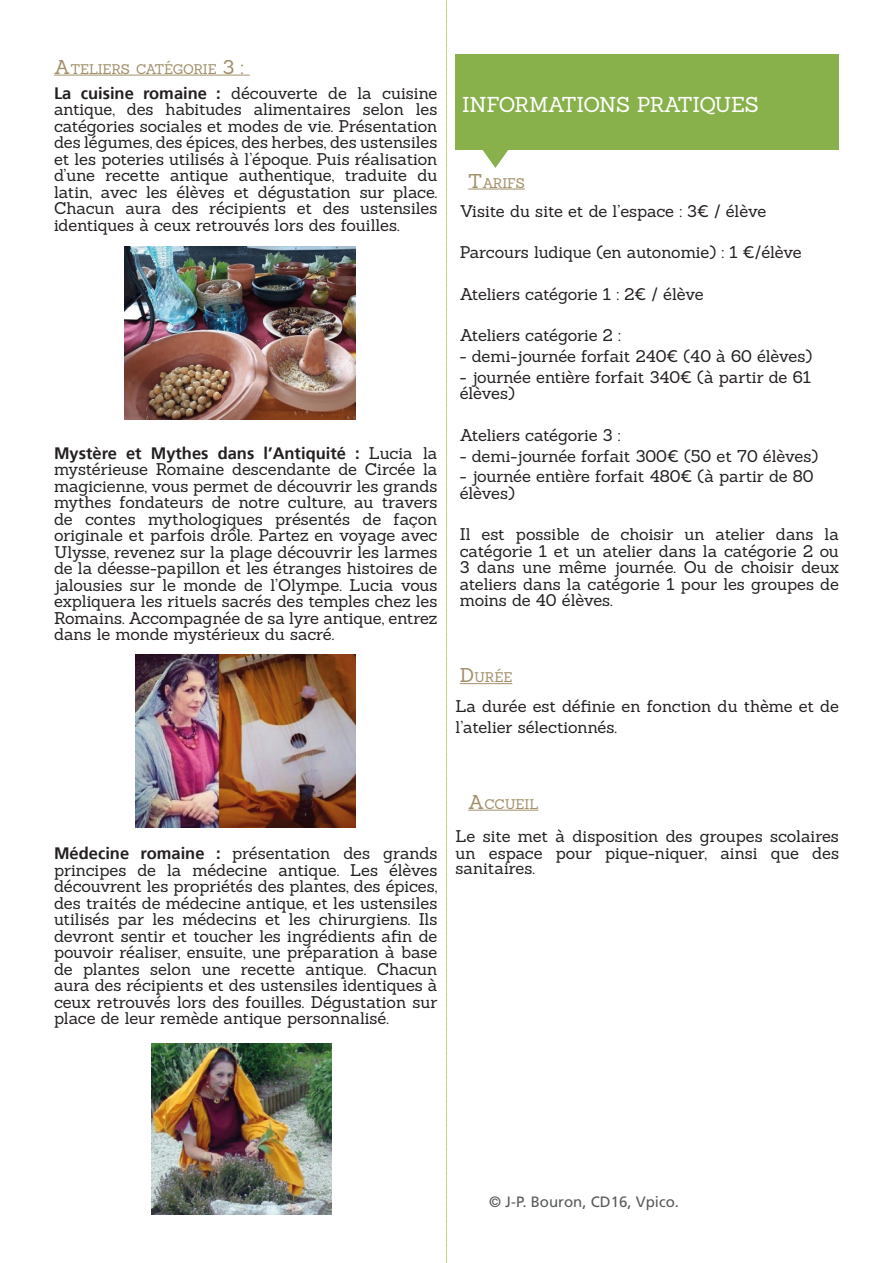
<style>
.page{position:relative;width:893px;height:1263px;background:#fff}
.page>*{position:absolute;margin:0;border:0;box-sizing:border-box;transform-origin:0 0}
.t1{font:21px "Sanchez";letter-spacing:-.035em;color:#fff}
.t2{font:16.5px/16.5px "Sanchez";letter-spacing:-.005em;color:#231f20}
.t3{font:700 16.5px "Frutiger LT Std";color:#231f20}
.t4{font:15px "Frutiger LT Std";color:#595a5c}
.t5{font:13.65px "Sanchez";letter-spacing:-.01em;color:#a2906b}
.s1{font-size:19.5px}
.s2{font-family:"Frutiger LT Std";font-weight:700}
.s3{font-family:"Sanchez";font-weight:400}
</style>
<div class="page">
<svg style="left:446px;top:0;width:1px;height:1263px"></svg>
<hr style="left:468px;top:189px;width:57px;height:1px;background:#a2906b">
<hr style="left:460px;top:683px;width:52px;height:1px;background:#a2906b">
<hr style="left:468px;top:810px;width:70px;height:1px;background:#a2906b">
<svg style="left:483px;top:150px;width:25px;height:18px"></svg>
<div style="left:455px;top:54px;width:384px;height:96px;background:#88b04b"></div>
<hr style="left:54px;top:75px;width:196px;height:1px;background:#a2906b">
<img style="left:136px;top:655px;width:220px;height:173px">
<img style="left:152px;top:1043px;width:180px;height:171px">
<img style="left:124px;top:247px;width:232px;height:173px">
<p class="t5" style="left:54px;top:60px;width:191px"><span class="s1">A</span>TELIERS CATÉGORIE <span class="s1">3 :</span></p>
<p class="t2" style="left:54px;top:84px;width:385px;text-align:justify"><span class="s2">La cuisine romaine :</span> découverte de la cuisine antique, des habitudes alimentaires selon les catégories sociales et modes de vie. Présentation des légumes, des épices, des herbes, des ustensiles et les poteries utilisés à l’époque. Puis réalisation d’une recette antique authentique, traduite du latin, avec les élèves et dégustation sur place.<br>Chacun aura des récipients et des ustensiles identiques à ceux retrouvés lors des fouilles.</p>
<p class="t3" style="left:54px;top:443px;width:385px">Mystère et Mythes dans l’Antiquité : <span class="s3">Lucia la</span></p>
<p class="t2" style="left:54px;top:461px;width:385px;text-align:justify">mystérieuse Romaine descendante de Circée la magicienne, vous permet de découvrir les grands mythes fondateurs de notre culture, au travers de contes mythologiques présentés de façon originale et parfois drôle. Partez en voyage avec Ulysse, revenez sur la plage découvrir les larmes de la déesse-papillon et les étranges histoires de jalousies sur le monde de l’Olympe. Lucia vous expliquera les rituels sacrés des temples chez les Romains. Accompagnée de sa lyre antique, entrez dans le monde mystérieux du sacré.</p>
<p class="t1" style="left:462px;top:91px;width:298px">informations pratiques</p>
<p class="t5" style="left:468px;top:174px;width:58px"><span class="s1">T</span>ARIFS</p>
<p class="t2" style="left:460px;top:203px;width:308px">Visite du site et de l’espace : 3€ / élève</p>
<p class="t2" style="left:460px;top:244px;width:344px">Parcours ludique (en autonomie) : 1 €/élève</p>
<p class="t2" style="left:460px;top:285px;width:245px">Ateliers catégorie 1 : 2€ / élève</p>
<p class="t2" style="left:460px;top:327px;width:163px">Ateliers catégorie 2 :</p>
<p class="t2" style="left:460px;top:348px;width:354px">- demi-journée forfait 240€ (40 à 60 élèves)</p>
<p class="t2" style="left:460px;top:369px;width:353px">- journée entière forfait 340€ (à partir de 61 élèves)</p>
<p class="t2" style="left:460px;top:427px;width:162px">Ateliers catégorie 3 :</p>
<p class="t2" style="left:460px;top:447px;width:360px">- demi-journée forfait 300€ (50 et 70 élèves)</p>
<p class="t2" style="left:460px;top:468px;width:356px">- journée entière forfait 480€ (à partir de 80 élèves)</p>
<p class="t2" style="left:460px;top:526px;width:381px;text-align:justify">Il est possible de choisir un atelier dans la catégorie 1 et un atelier dans la catégorie 2 ou 3 dans une même journée. Ou de choisir deux ateliers dans la catégorie 1 pour les groupes de moins de 40 élèves.</p>
<p class="t5" style="left:460px;top:668px;width:54px"><span class="s1">D</span>URÉE</p>
<p class="t2" style="left:455px;top:695px;width:385px;line-height:21px">La durée est définie en fonction du thème et de l’atelier sélectionnés.</p>
<p class="t2" style="left:54px;top:845px;width:385px;text-align:justify"><span class="s2">Médecine romaine :</span> présentation des grands principes de la médecine antique. Les élèves découvrent les propriétés des plantes, des épices, des traités de médecine antique, et les ustensiles utilisés par les médecins et les chirurgiens. Ils devront sentir et toucher les ingrédients afin de pouvoir réaliser, ensuite, une préparation à base de plantes selon une recette antique. Chacun aura des récipients et des ustensiles identiques à ceux retrouvés lors des fouilles. Dégustation sur place de leur remède antique personnalisé.</p>
<p class="t5" style="left:468px;top:795px;width:72px"><span class="s1">A</span>CCUEIL</p>
<p class="t2" style="left:455px;top:828px;width:385px">Le site met à disposition des groupes scolaires un espace pour pique-niquer, ainsi que des</p>
<p class="t2" style="left:455px;top:859px;width:81px">sanitaires.</p>
<p class="t4" style="left:489px;top:1192px;width:192px">© J-P. Bouron, CD16, Vpico.</p>
</div>
